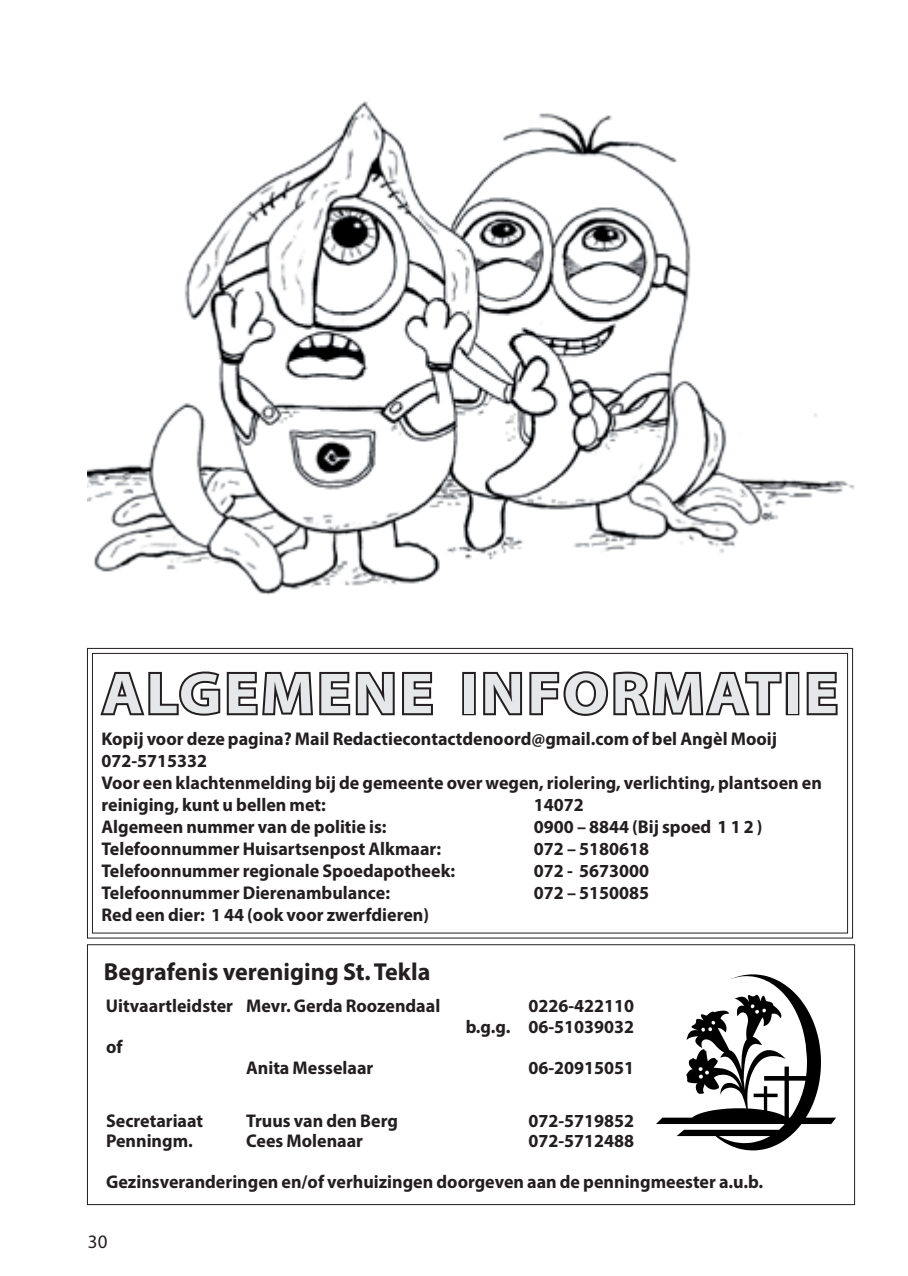
<style>
.page{position:relative;width:908px;height:1276px;background:#fff}
.page>*{position:absolute;margin:0;border:0;box-sizing:border-box;transform-origin:0 0}
.t1{font:700 58.2px "Myriad Pro";letter-spacing:.05em;color:#e6e7e9;scale:1.07 1}
.t2{font:700 24.6px "Myriad Pro";color:#231f20}
.t3{font:19px "Myriad Pro";color:#231f20}
.t4{font:700 18.4px/22px "Myriad Pro";color:#231f20}
</style>
<div class="page">
<svg style="left:87px;top:647px;width:766px;height:292px"></svg>
<div style="left:87px;top:944px;width:767px;height:261px;border:1px solid #231f20"></div>
<svg style="left:656px;top:974px;width:179px;height:176px"></svg>
<img style="left:88px;top:101px;width:766px;height:494px">
<h1 class="t1" style="left:102px;top:655px;width:689px">ALGEMENE INFORMATIE</h1>
<p class="t4" style="left:101px;top:727px;width:721px">Kopij voor deze pagina? Mail Redactiecontactdenoord@gmail.com of bel Angèl Mooij 072-5715332<br>Voor een klachtenmelding bij de gemeente over wegen, riolering, verlichting, plantsoen en reiniging, kunt u bellen met:</p>
<p class="t4" style="left:533px;top:793px;width:51px">14072</p>
<p class="t4" style="left:101px;top:815px;width:286px">Algemeen nummer van de politie is:</p>
<p class="t4" style="left:533px;top:815px;width:230px">0900 – 8844 (Bij spoed 1 1 2 )</p>
<p class="t4" style="left:101px;top:837px;width:341px">Telefoonnummer Huisartsenpost Alkmaar:</p>
<p class="t4" style="left:533px;top:837px;width:117px">072 – 5180618</p>
<p class="t4" style="left:101px;top:859px;width:355px">Telefoonnummer regionale Spoedapotheek:</p>
<p class="t4" style="left:533px;top:859px;width:116px">072 - 5673000</p>
<p class="t4" style="left:101px;top:881px;width:290px">Telefoonnummer Dierenambulance:</p>
<p class="t4" style="left:533px;top:881px;width:117px">072 – 5150085</p>
<p class="t4" style="left:101px;top:903px;width:329px">Red een dier: 1 44 (ook voor zwerfdieren)</p>
<h2 class="t2" style="left:104px;top:955px;width:328px">Begrafenis vereniging St. Tekla</h2>
<p class="t4" style="left:106px;top:994px;width:335px">Uitvaartleidster Mevr. Gerda Roozendaal</p>
<p class="t4" style="left:465px;top:995px;width:170px;line-height:20.4px;text-align:right">0226-422110<br>b.g.g. 06-51039032</p>
<p class="t4" style="left:106px;top:1035px;width:18px">of</p>
<p class="t4" style="left:246px;top:1055px;width:129px">Anita Messelaar</p>
<p class="t4" style="left:528px;top:1055px;width:107px">06-20915051</p>
<p class="t4" style="left:106px;top:1108px;width:99px">Secretariaat</p>
<p class="t4" style="left:246px;top:1108px;width:153px">Truus van den Berg</p>
<p class="t4" style="left:528px;top:1108px;width:107px">072-5719852</p>
<p class="t4" style="left:106px;top:1129px;width:88px">Penningm.</p>
<p class="t4" style="left:246px;top:1129px;width:118px">Cees Molenaar</p>
<p class="t4" style="left:528px;top:1129px;width:107px">072-5712488</p>
<p class="t4" style="left:106px;top:1170px;width:658px">Gezinsveranderingen en/of verhuizingen doorgeven aan de penningmeester a.u.b.</p>
<p class="t3" style="left:88px;top:1229px;width:21px">30</p>
</div>
